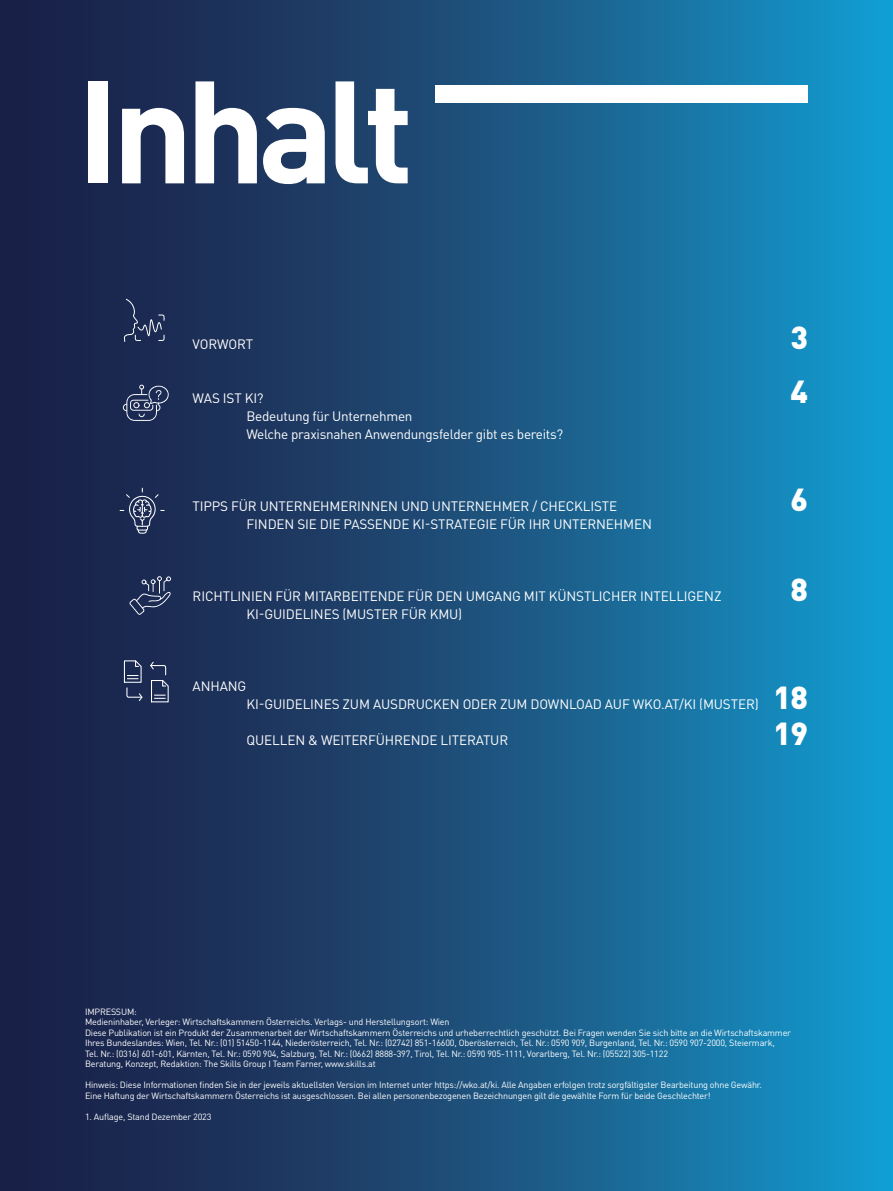
<style>
.page{position:relative;width:893px;height:1191px;background:#fff}
.page>*{position:absolute;margin:0;border:0;box-sizing:border-box;transform-origin:0 0}
.t1{font:700 143.1px "DIN";letter-spacing:-.06em;color:#fff}
.t2{font:900 31.5px "DIN Pro";color:#fff}
.t3{font:13.5px "DIN Pro";letter-spacing:-.01em;color:#fff}
.t4{font:9px/10.5px "DIN Pro";letter-spacing:-.02em;color:#fff}
</style>
<div class="page">
<div style="left:0;top:0;width:893px;height:1191px;background:linear-gradient(to right,#1e1238,#1795c8)"></div>
<div style="left:435px;top:85px;width:373px;height:17px;background:#fff"></div>
<svg style="left:119px;top:487px;width:46px;height:47px;background:#364366"></svg>
<svg style="left:129px;top:576px;width:42px;height:39px;background:#384568"></svg>
<svg style="left:123px;top:384px;width:46px;height:37px;background:#3e4b6d"></svg>
<svg style="left:150px;top:661px;width:19px;height:41px"></svg>
<svg style="left:124px;top:660px;width:19px;height:41px"></svg>
<svg style="left:124px;top:298px;width:41px;height:44px;background:#2e3c61"></svg>
<h1 class="t1" style="left:77px;top:38px;width:339px">Inhalt</h1>
<h3 class="t3" style="left:193px;top:334px;width:62px">Vorwort</h3>
<h3 class="t3" style="left:193px;top:388px;width:73px">Was ist KI?</h3>
<h3 class="t3" style="left:247px;top:406px;width:167px">Bedeutung für Unternehmen</h3>
<h3 class="t3" style="left:193px;top:424px;width:34px">W</h3>
<h3 class="t3" style="left:257px;top:424px;width:307px">elche praxisnahen Anwendungsfelder gibt es bereits?</h3>
<h3 class="t3" style="left:193px;top:496px;width:374px">Ti pps für Unternehmeri nnen u nd Unternehmer / Check</h3>
<h3 class="t3" style="left:583px;top:496px;width:34px">liste</h3>
<h3 class="t3" style="left:247px;top:514px;width:407px">Fi nden Sie die passende KI-Strategie für Ihr Unternehmen</h3>
<h2 class="t2" style="left:790px;top:316px;width:19px">3</h2>
<h2 class="t2" style="left:790px;top:370px;width:19px">4</h2>
<h2 class="t2" style="left:790px;top:478px;width:19px">6</h2>
<h3 class="t3" style="left:193px;top:586px;width:530px">Richtli nien für Mitarbeitende für den Umgang mit künstlicher Intelligenz</h3>
<h2 class="t2" style="left:790px;top:568px;width:19px">8</h2>
<h3 class="t3" style="left:247px;top:604px;width:217px">KI-Gui deli nes (Muster für KMU)</h3>
<h3 class="t3" style="left:193px;top:676px;width:55px">Anhang</h3>
<h3 class="t3" style="left:247px;top:694px;width:179px">KI-Gui deli nes zum Ausdrucke</h3>
<h3 class="t3" style="left:450px;top:694px;width:310px">n oder zum Download au f wko.at/ki (Muster)</h3>
<h2 class="t2" style="left:773px;top:676px;width:36px">18</h2>
<h3 class="t3" style="left:247px;top:730px;width:263px">Quellen &amp; weiterführende Literatu r</h3>
<h2 class="t2" style="left:773px;top:712px;width:36px">19</h2>
<p class="t4" style="left:85px;top:1006px;width:707px">IMPRESSUM:<br>Medieninhaber, Verleger: Wirtschaftskammern Österreichs. Verlags- und H erstellungsort: Wien<br>Diese Publikation ist ein Produkt der Zusammenarbeit der Wirtschaftskammern Österreichs und urheberrechtlich geschützt. Bei Fragen wenden Sie sich bitte an die Wirtschaftskammer Ihres Bundeslandes: Wien, Tel. N r.: (01) 51450-1144, N iederösterreich, Tel. N r.: (02742) 851-16600, Oberösterreich, Tel. N r.: 0590 909, Burgenland, Tel. N r.: 0590 907-2000, Steiermark,<br>Tel. N r.: (0316) 601-601, Kärnten, Tel. N r.: 0590 904, Salzburg, Tel. N r.: (0662) 8888-397, Tirol, Tel. N r.: 0590 905-1111, Vorarlberg, Tel. N r.: (05522) 305-1122<br>Beratung, Konzept, Redaktion: The Skills Group I Team Farner, www.skills.at</p>
<p class="t4" style="left:85px;top:1079px;width:678px">H inweis: Diese Informationen finden Sie in der jeweils aktuellsten Version im Internet unter https://wko.at/ki. Alle Angaben erfolgen trotz sorgfältigster Bearbeitung ohne Gewähr.<br>Eine Haftung der Wirtschaftskammern Österreichs ist ausgeschlossen. Bei allen personenbezogenen Bezeichnungen gilt die gewählte Form für beide Geschlechter!</p>
<p class="t4" style="left:85px;top:1111px;width:128px">1. Auflage, Stand Dezember 2023</p>
</div>
